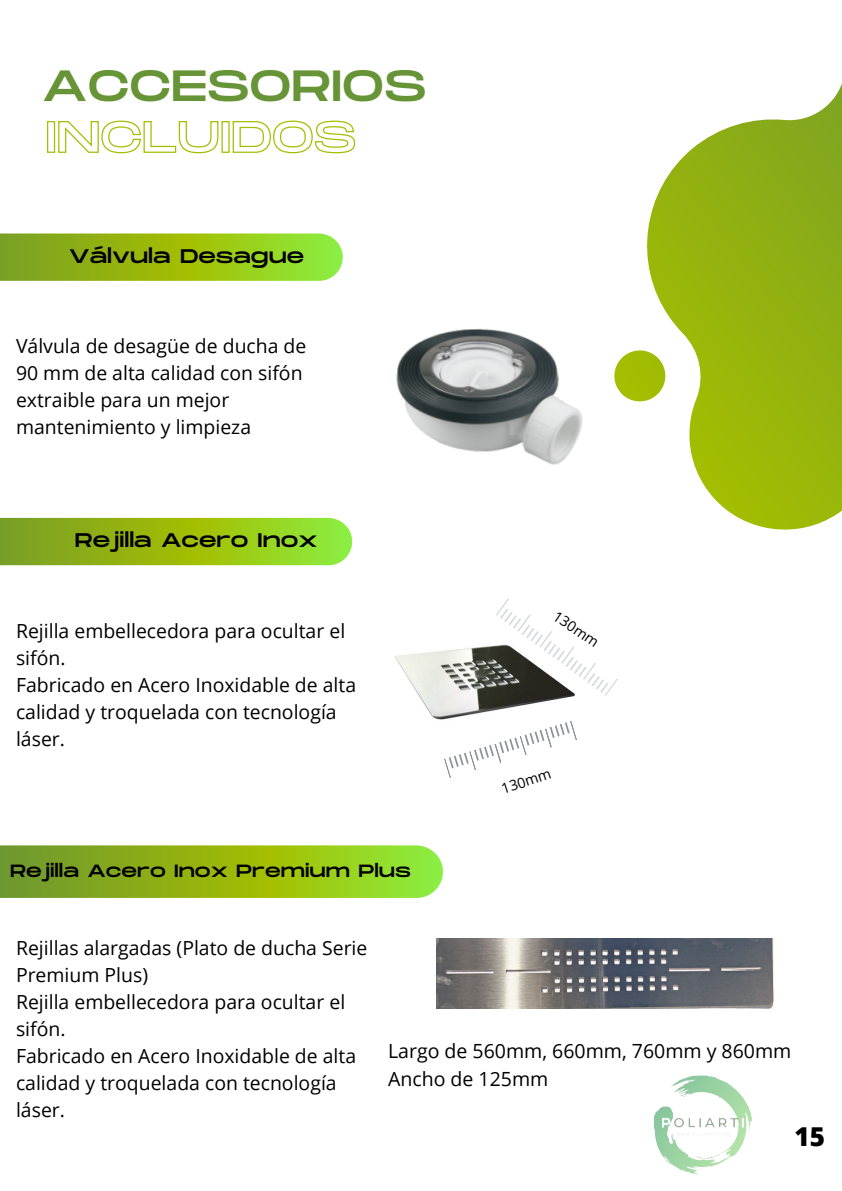
<style>
.page{position:relative;width:842px;height:1191px;background:#fff}
.page>*{position:absolute;margin:0;border:0;box-sizing:border-box;transform-origin:0 0}
.t1{font:43.7px "Monument Extended";color:#679436}
.t2{font:800 26px "Open Sans";color:#000}
.t3{font:19.7px "Monument Extended";color:#000}
.t4{font:19.5px/28.1px "Open Sans";color:#000}
.t5{font:19.4px/27px "Open Sans";color:#000}
.t6{font:17.7px "Monument Extended";color:#000}
.t7{font:14.4px "Open Sans";color:#000}
</style>
<div class="page">
<svg style="left:0;top:233px;width:343px;height:48px"></svg>
<svg style="left:0;top:518px;width:352px;height:47px"></svg>
<img style="left:395px;top:645px;width:179px;height:75px">
<svg style="left:647px;top:83px;width:195px;height:447px"></svg>
<svg style="left:614px;top:340px;width:61px;height:71px"></svg>
<svg style="left:495px;top:599px;width:123px;height:97px"></svg>
<svg style="left:444px;top:721px;width:133px;height:57px"></svg>
<svg style="left:0;top:845px;width:443px;height:52px"></svg>
<img style="left:437px;top:938px;width:337px;height:70px">
<img style="left:396px;top:328px;width:187px;height:137px">
<svg style="left:47px;top:120px;width:309px;height:34px"></svg>
<img style="left:653px;top:1075px;width:99px;height:100px">
<h1 class="t1" style="left:42px;top:61px;width:386px">ACCESORIOS</h1>
<p class="t3" style="left:69px;top:245px;width:236px">Válvula Desague</p>
<p class="t5" style="left:16px;top:332px;width:292px">Válvula de desagüe de ducha de<br>90 mm de alta calidad con sifón extraible para un mejor mantenimiento y limpieza</p>
<p class="t3" style="left:75px;top:529px;width:244px">Rejilla Acero Inox</p>
<p class="t5" style="left:16px;top:616px;width:342px">Rejilla embellecedora para ocultar el sifón.<br>Fabricado en Acero Inoxidable de alta calidad y troquelada con tecnología láser.</p>
<p class="t6" style="left:10px;top:861px;width:402px">Rejilla Acero Inox Premium Plus</p>
<p class="t7" style="left:560px;top:606px;width:53px;rotate:34deg">130mm</p>
<p class="t7" style="left:499px;top:779px;width:53px;rotate:-18deg">130mm</p>
<p class="t5" style="left:16px;top:933px;width:353px">Rejillas alargadas (Plato de ducha Serie<br>Premium Plus)<br>Rejilla embellecedora para ocultar el sifón.<br>Fabricado en Acero Inoxidable de alta calidad y troquelada con tecnología láser.</p>
<p class="t4" style="left:388px;top:1036px;width:405px">Largo de 560mm, 660mm, 760mm y 860mm<br>Ancho de 125mm</p>
<h2 class="t2" style="left:794px;top:1117px;width:32px">15</h2>
</div>
